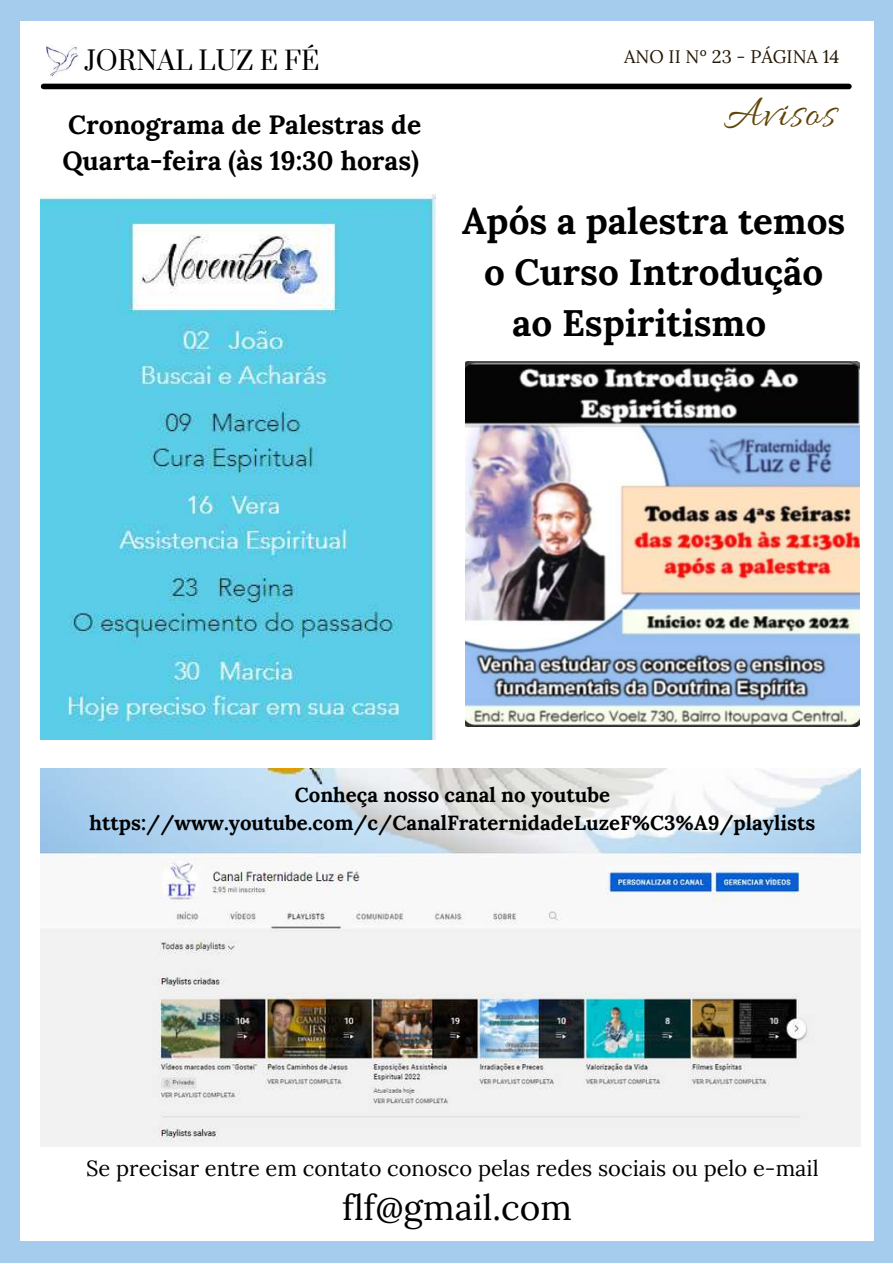
<style>
.page{position:relative;width:893px;height:1264px;background:#fff}
.page>*{position:absolute;margin:0;border:0;box-sizing:border-box;transform-origin:0 0}
.t1{font:45px "Allura";letter-spacing:.03em;color:#614506}
.t2{font:700 36.75px "Lora";color:#000}
.t3{font:35.25px "Lora";color:#000}
.t4{font:700 26.4px/36px "Lora";color:#000}
.t5{font:25.5px "Prata";color:#000}
.t6{font:21.9px "Lora";color:#000}
.t7{font:700 20.4px/28px "Lora";color:#000;text-align:center}
.t8{font:18.15px "Lora";color:#251707}
</style>
<div class="page">
<div style="left:0;top:0;width:892px;height:1262px;background:#a5cbed"></div>
<div style="left:21px;top:21px;width:853px;height:1218px;background:#fff"></div>
<div style="left:44px;top:84px;width:804px;height:5px;background:#000"></div>
<img style="left:47px;top:45px;width:31px;height:31px">
<img style="left:41px;top:768px;width:819px;height:378px">
<img style="left:465px;top:362px;width:394px;height:364px">
<img style="left:41px;top:194px;width:394px;height:546px">
<p class="t5" style="left:84px;top:45px;width:236px">JORNAL LUZ E FÉ</p>
<p class="t4" style="left:62px;top:106px;width:360px">Cronograma de Palestras de<br>Quarta-feira (às 19:30 horas)</p>
<p class="t8" style="left:624px;top:44px;width:217px">ANO II Nº 23 - PÁGINA 14</p>
<h1 class="t1" style="left:723px;top:88px;width:113px">Avisos</h1>
<h2 class="t2" style="left:462px;top:197px;width:385px">Após a palestra temos</h2>
<h2 class="t2" style="left:484px;top:248px;width:341px">o Curso Introdução</h2>
<h2 class="t2" style="left:512px;top:299px;width:255px">ao Espiritismo</h2>
<p class="t7" style="left:89px;top:780px;width:727px">Conheça nosso canal no youtube https://www.youtube.com/c/CanalFraternidadeLuzeF%C3%A9/playlists</p>
<p class="t6" style="left:86px;top:1153px;width:733px">Se precisar entre em contato conosco pelas redes sociais ou pelo e-mail</p>
<h3 class="t3" style="left:342px;top:1184px;width:231px">flf@gmail.com</h3>
</div>
